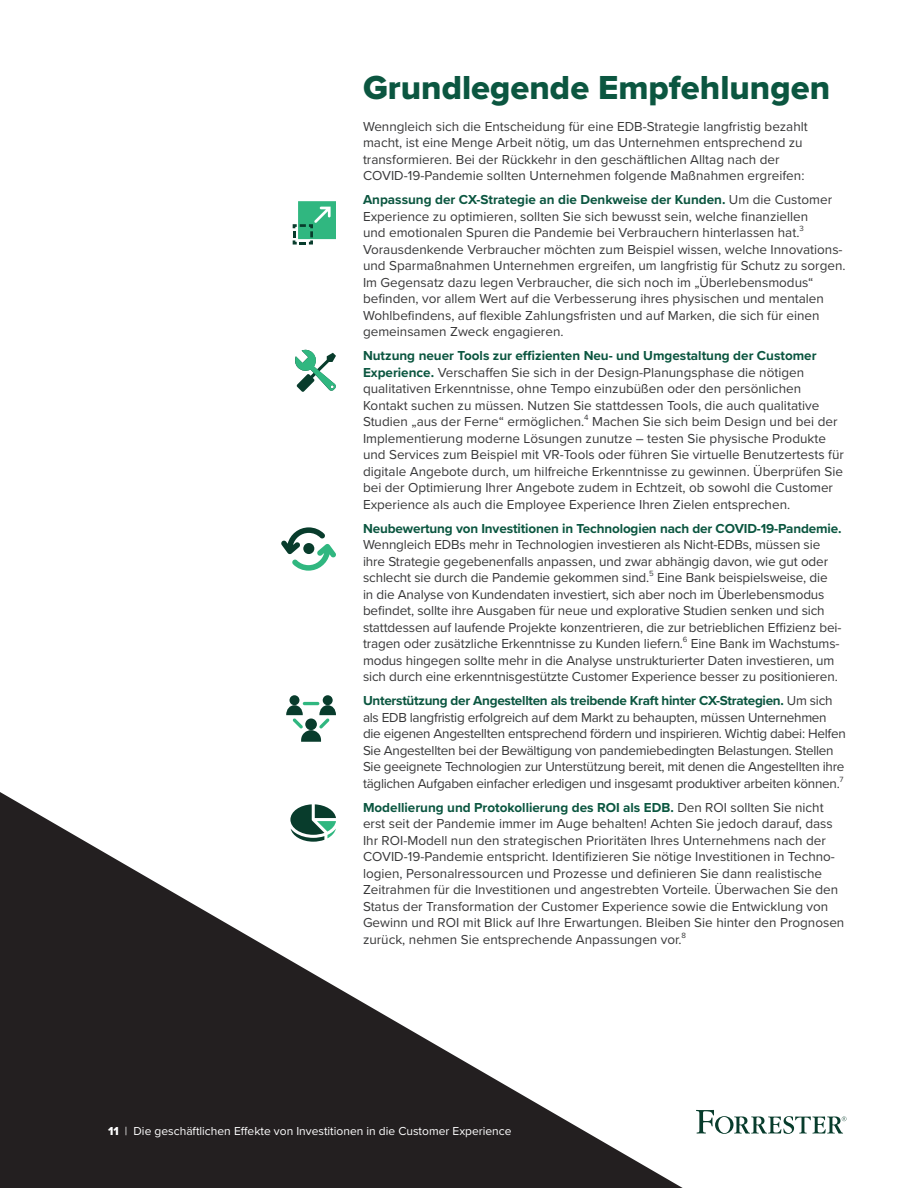
<style>
.page{position:relative;width:918px;height:1188px;background:#fff}
.page>*{position:absolute;margin:0;border:0;box-sizing:border-box;transform-origin:0 0}
.Heading_1{font:34.5px "Proxima Nova Extrabld";color:#0b5640}
.t1{font:13.5px/16.5px "Proxima Nova";color:#383839}
.t2{font:13.5px/16.5px "Proxima Nova";letter-spacing:-.02em;color:#383839}
.t3{font:12px "Proxima Nova";color:#fff}
.s1{font-weight:700;color:#0b5640}
.s2{font-family:"Proxima Nova Extrabld"}
</style>
<div class="page">
<svg style="left:0;top:792px;width:683px;height:396px;fill:#231f20"></svg>
<svg style="left:696px;top:1110px;width:150px;height:24px"></svg>
<svg style="left:281px;top:527px;width:55px;height:44px"></svg>
<div style="left:303px;top:543px;width:11px;height:11px;background:#083c2c;border-radius:50%"></div>
<svg style="left:295px;top:349px;width:41px;height:43px"></svg>
<div style="left:323px;top:695px;width:10px;height:10px;background:#083c2c;border-radius:50%"></div>
<div style="left:290px;top:695px;width:9px;height:10px;background:#083c2c;border-radius:50%"></div>
<svg style="left:286px;top:705px;width:50px;height:37px"></svg>
<hr style="left:303px;top:702px;width:16px;height:3px;background:#30b780;border-radius:2px">
<svg style="left:290px;top:804px;width:46px;height:38px"></svg>
<svg style="left:293px;top:201px;width:43px;height:44px"></svg>
<h2 class="Heading_1" style="left:363px;top:62px;width:469px">Grundlegende Empfehlungen</h2>
<p class="t1" style="left:363px;top:117px;width:446px">Wenngleich sich die Entscheidung für eine EDB-Strategie langfristig bezahlt macht, ist eine Menge Arbeit nötig, um das Unternehmen entsprechend zu transformieren. Bei der Rückkehr in den geschäftlichen Alltag nach der COVID-19-Pandemie sollten Unternehmen folgende Maßnahmen ergreifen:</p>
<p class="t1" style="left:363px;top:191px;width:484px"><span class="s1">Anpassung der CX-Strategie an die Denkweise der Kunden.</span> Um die Customer Experience zu optimieren, sollten Sie sich bewusst sein, welche finanziellen<br>und emotionalen Spuren die Pandemie bei Verbrauchern hinterlassen hat.<sup>3<br></sup>Vorausdenkende Verbraucher möchten zum Beispiel wissen, welche Innovations&shy;und Sparmaßnahmen Unternehmen ergreifen, um langfristig für Schutz zu sorgen.<br>Im Gegensatz dazu legen Verbraucher, die sich noch im „Überlebensmodus“ befinden, vor allem Wert auf die Verbesserung ihres physischen und mentalen Wohlbefindens, auf flexible Zahlungsfristen und auf Marken, die sich für einen gemeinsamen Zweck engagieren.</p>
<p class="t1" style="left:363px;top:347px;width:482px"><span class="s1">Nutzung neuer Tools zur effizienten Neu- und Umgestaltung der Customer Experience.</span> Verschaffen Sie sich in der Design-Planungsphase die nötigen qualitativen Erkenntnisse, ohne Tempo einzubüßen oder den persönlichen Kontakt suchen zu müssen. Nutzen Sie stattdessen Tools, die auch qualitative Studien „aus der Ferne“ ermöglichen.<sup>4</sup> Machen Sie sich beim Design und bei der Implementierung moderne Lösungen zunutze – testen Sie physische Produkte und Services zum Beispiel mit VR-Tools oder führen Sie virtuelle Benutzertests für digitale Angebote durch, um hilfreiche Erkenntnisse zu gewinnen. Überprüfen Sie bei der Optimierung Ihrer Angebote zudem in Echtzeit, ob sowohl die Customer Experience als auch die Employee Experience Ihren Zielen entsprechen.</p>
<p class="t1" style="left:363px;top:519px;width:480px"><span class="s1">Neubewertung von Investitionen in Technologien nach der COVID-19-Pandemie.<br></span>Wenngleich EDBs mehr in Technologien investieren als Nicht-EDBs, müssen sie ihre Strategie gegebenenfalls anpassen, und zwar abhängig davon, wie gut oder schlecht sie durch die Pandemie gekommen sind.<sup>5</sup> Eine Bank beispielsweise, die<br>in die Analyse von Kundendaten investiert, sich aber noch im Überlebensmodus befindet, sollte ihre Ausgaben für neue und explorative Studien senken und sich stattdessen auf laufende Projekte konzentrieren, die zur betrieblichen Effizienz bei&shy;tragen oder zusätzliche Erkenntnisse zu Kunden liefern.<sup>6</sup> Eine Bank im Wachstums&shy;modus hingegen sollte mehr in die Analyse unstrukturierter Daten investieren, um sich durch eine erkenntnisgestützte Customer Experience besser zu positionieren.</p>
<p class="t2" style="left:363px;top:692px;width:484px"><span class="s1">Unterstützung der Angestellten als treibende Kraft hinter CX-Strategien.</span> Um sich als EDB langfristig erfolgreich auf dem Markt zu behaupten, müssen Unternehmen die eigenen Angestellten entsprechend fördern und inspirieren. Wichtig dabei: Helfen Sie Angestellten bei der Bewältigung von pandemiebedingten Belastungen. Stellen Sie geeignete Technologien zur Unterstützung bereit, mit denen die Angestellten ihre täglichen Aufgaben einfacher erledigen und insgesamt produktiver arbeiten können.<sup>7</sup></p>
<p class="t1" style="left:363px;top:798px;width:483px"><span class="s1">Modellierung und Protokollierung des ROI als EDB.</span> Den ROI sollten Sie nicht erst seit der Pandemie immer im Auge behalten! Achten Sie jedoch darauf, dass Ihr ROI-Modell nun den strategischen Prioritäten Ihres Unternehmens nach der COVID-19-Pandemie entspricht. Identifizieren Sie nötige Investitionen in Techno&shy;logien, Personalressourcen und Prozesse und definieren Sie dann realistische Zeitrahmen für die Investitionen und angestrebten Vorteile. Überwachen Sie den Status der Transformation der Customer Experience sowie die Entwicklung von Gewinn und ROI mit Blick auf Ihre Erwartungen. Bleiben Sie hinter den Prognosen zurück, nehmen Sie entsprechende Anpassungen vor.<sup>8</sup></p>
<p class="t3" style="left:108px;top:1122px;width:405px"><span class="s2">11</span> | Die geschäftlichen Effekte von Investitionen in die Customer Experience</p>
</div>
